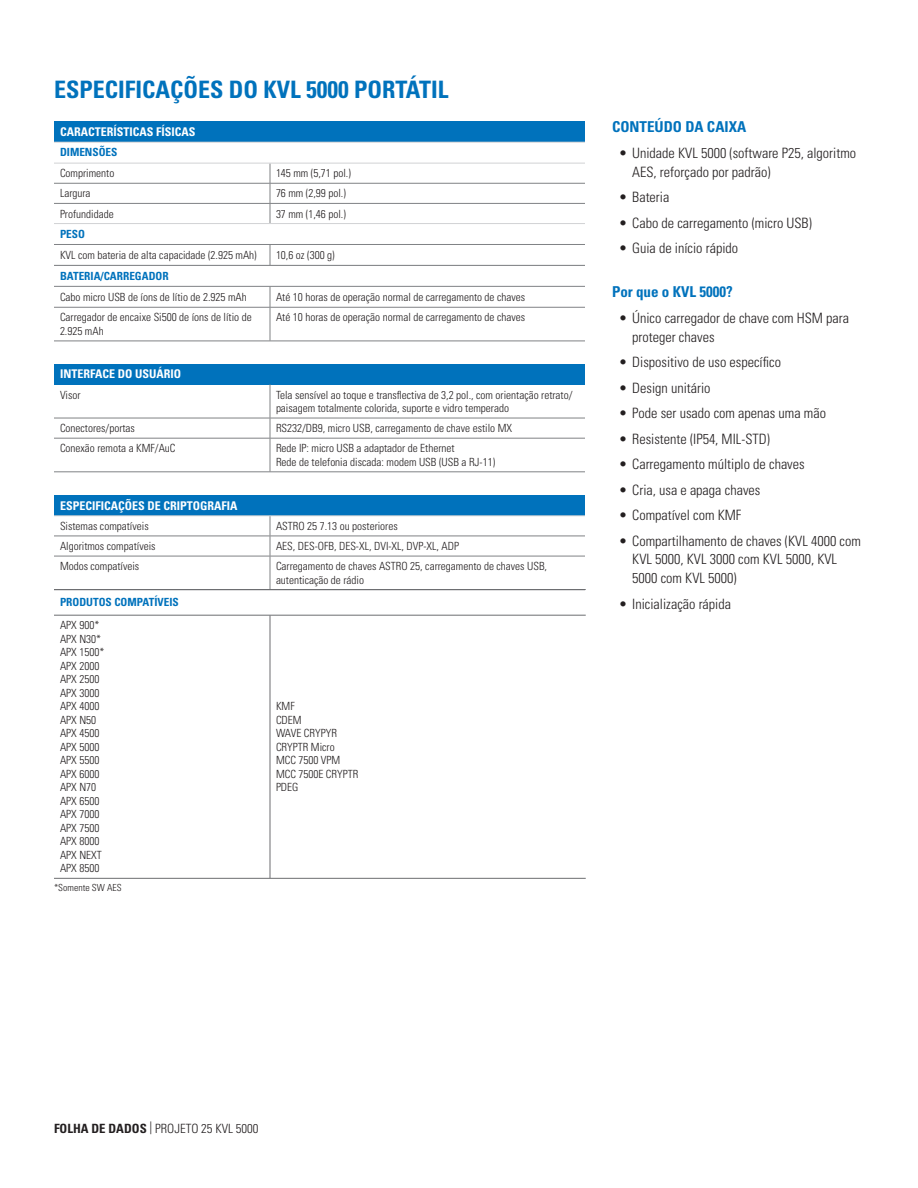
<style>
.page{position:relative;width:918px;height:1188px;background:#fff}
.page>*{position:absolute;margin:0;border:0;box-sizing:border-box;transform-origin:0 0}
.t1{font:700 condensed 24px "Univers LT Std";color:#0072bc}
.t2{font:700 condensed 15px "Univers LT Std";color:#0072bc}
.t3{font:300 condensed 14.25px/18.8px "Univers LT Std";color:#231f20}
.t4{font:300 condensed 12.75px "Univers LT Std";color:#231f20}
.t5{font:700 condensed 12px "Univers LT Std";color:#fff}
.t6{font:300 condensed 11.25px/13.5px "Univers LT Std";color:#231f20}
.t7{font:700 condensed 11.25px "Univers LT Std";color:#0072bc}
.t8{font:300 condensed 9.75px "Univers LT Std";color:#231f20}
.s1{font-weight:700}
</style>
<div class="page">
<hr style="left:54px;top:286px;width:216px;height:1px;background:#808285">
<hr style="left:270px;top:286px;width:315px;height:1px;background:#808285">
<svg style="left:270px;top:287px;width:1px;height:20px"></svg>
<hr style="left:270px;top:308px;width:1px;height:33px;background:#808285">
<hr style="left:54px;top:307px;width:216px;height:1px;background:#808285">
<hr style="left:270px;top:307px;width:315px;height:1px;background:#808285">
<hr style="left:54px;top:341px;width:216px;height:1px;background:#808285">
<hr style="left:270px;top:341px;width:315px;height:1px;background:#808285">
<div style="left:54px;top:122px;width:531px;height:20px;background:#0072bc"></div>
<hr style="left:54px;top:183px;width:216px;height:1px;background:#808285">
<hr style="left:270px;top:183px;width:315px;height:1px;background:#808285">
<hr style="left:54px;top:203px;width:216px;height:1px;background:#808285">
<hr style="left:270px;top:203px;width:315px;height:1px;background:#808285">
<svg style="left:270px;top:164px;width:1px;height:59px"></svg>
<hr style="left:54px;top:244px;width:216px;height:1px;background:#808285">
<hr style="left:270px;top:244px;width:315px;height:1px;background:#808285">
<svg style="left:270px;top:245px;width:1px;height:20px"></svg>
<hr style="left:54px;top:142px;width:216px;height:1px;background:#d1d2d4">
<hr style="left:270px;top:142px;width:315px;height:1px;background:#d1d2d4">
<hr style="left:54px;top:163px;width:216px;height:1px;background:#d1d2d4">
<hr style="left:270px;top:163px;width:315px;height:1px;background:#d1d2d4">
<hr style="left:54px;top:223px;width:216px;height:1px;background:#d1d2d4">
<hr style="left:270px;top:223px;width:315px;height:1px;background:#d1d2d4">
<hr style="left:54px;top:265px;width:216px;height:1px;background:#808285">
<hr style="left:270px;top:265px;width:315px;height:1px;background:#808285">
<div style="left:54px;top:364px;width:531px;height:20px;background:#0072bc"></div>
<hr style="left:270px;top:384px;width:1px;height:34px;background:#808285">
<hr style="left:54px;top:418px;width:216px;height:1px;background:#808285">
<hr style="left:270px;top:418px;width:315px;height:1px;background:#808285">
<svg style="left:270px;top:418px;width:1px;height:20px"></svg>
<hr style="left:54px;top:438px;width:216px;height:1px;background:#808285">
<hr style="left:270px;top:438px;width:315px;height:1px;background:#808285">
<hr style="left:270px;top:438px;width:1px;height:34px;background:#808285">
<hr style="left:54px;top:472px;width:216px;height:1px;background:#808285">
<hr style="left:270px;top:472px;width:315px;height:1px;background:#808285">
<div style="left:54px;top:495px;width:531px;height:21px;background:#0072bc"></div>
<hr style="left:54px;top:536px;width:216px;height:1px;background:#808285">
<hr style="left:270px;top:536px;width:315px;height:1px;background:#808285">
<svg style="left:270px;top:516px;width:1px;height:40px"></svg>
<hr style="left:54px;top:556px;width:216px;height:1px;background:#808285">
<hr style="left:270px;top:556px;width:315px;height:1px;background:#808285">
<hr style="left:270px;top:556px;width:1px;height:33px;background:#808285">
<hr style="left:54px;top:515px;width:216px;height:1px;background:#d1d2d4">
<hr style="left:270px;top:515px;width:315px;height:1px;background:#d1d2d4">
<hr style="left:54px;top:589px;width:216px;height:1px;background:#6c6d70">
<hr style="left:270px;top:589px;width:316px;height:1px;background:#6c6d70">
<hr style="left:54px;top:615px;width:216px;height:1px;background:#6c6d70">
<hr style="left:270px;top:615px;width:316px;height:1px;background:#6c6d70">
<hr style="left:54px;top:878px;width:216px;height:1px;background:#6c6d70">
<hr style="left:270px;top:878px;width:316px;height:1px;background:#6c6d70">
<hr style="left:270px;top:615px;width:1px;height:263px;background:#6c6d70">
<p class="t1" style="left:54px;top:75px;width:396px">ESPECIFICAÇÕES DO KVL 5000 PORTÁTIL</p>
<p class="t5" style="left:60px;top:125px;width:137px">CARACTERÍSTICAS FÍSICAS</p>
<p class="t7" style="left:60px;top:145px;width:59px">DIMENSÕES</p>
<p class="t6" style="left:60px;top:167px;width:56px">Comprimento</p>
<p class="t6" style="left:276px;top:167px;width:76px">145 mm (5,71 pol.)</p>
<p class="t6" style="left:60px;top:187px;width:32px">Largura</p>
<p class="t6" style="left:276px;top:187px;width:71px">76 mm (2,99 pol.)</p>
<p class="t6" style="left:60px;top:207px;width:55px">Profundidade</p>
<p class="t6" style="left:276px;top:207px;width:71px">37 mm (1,46 pol.)</p>
<p class="t7" style="left:60px;top:227px;width:27px">PESO</p>
<p class="t6" style="left:60px;top:248px;width:198px">KVL com bateria de alta capacidade (2.925 mAh)</p>
<p class="t6" style="left:276px;top:248px;width:60px">10,6 oz (300 g)</p>
<p class="t7" style="left:60px;top:269px;width:110px">BATERIA/CARREGADOR</p>
<p class="t6" style="left:60px;top:290px;width:188px">Cabo micro USB de íons de lítio de 2.925 mAh</p>
<p class="t6" style="left:276px;top:290px;width:251px">Até 10 horas de operação normal de carregamento de chaves</p>
<p class="t6" style="left:60px;top:311px;width:193px">Carregador de encaixe Si500 de íons de lítio de<br>2.925 mAh</p>
<p class="t6" style="left:276px;top:311px;width:251px">Até 10 horas de operação normal de carregamento de chaves</p>
<p class="t5" style="left:60px;top:367px;width:123px">INTERFACE DO USUÁRIO</p>
<p class="t6" style="left:60px;top:388px;width:22px">Visor</p>
<p class="t6" style="left:276px;top:388px;width:298px">Tela sensível ao toque e transflectiva de 3,2 pol., com orientação retrato/ paisagem totalmente colorida, suporte e vidro temperado</p>
<p class="t6" style="left:60px;top:421px;width:76px">Conectores/portas</p>
<p class="t6" style="left:276px;top:421px;width:238px">RS232/DB9, micro USB, carregamento de chave estilo MX</p>
<p class="t6" style="left:60px;top:442px;width:117px">Conexão remota a KMF/AuC</p>
<p class="t6" style="left:276px;top:442px;width:180px">Rede IP: micro USB a adaptador de Ethernet</p>
<p class="t6" style="left:276px;top:455px;width:221px">Rede de telefonia discada: modem USB (USB a RJ-11)</p>
<p class="t5" style="left:60px;top:498px;width:179px">ESPECIFICAÇÕES DE CRIPTOGRAFIA</p>
<p class="t6" style="left:60px;top:519px;width:90px">Sistemas compatíveis</p>
<p class="t6" style="left:276px;top:519px;width:123px">ASTRO 25 7.13 ou posteriores</p>
<p class="t6" style="left:60px;top:539px;width:97px">Algoritmos compatíveis</p>
<p class="t6" style="left:276px;top:539px;width:185px">AES, DES-OFB, DES-XL, DVI-XL, DVP-XL, ADP</p>
<p class="t6" style="left:60px;top:560px;width:81px">Modos compatíveis</p>
<p class="t6" style="left:276px;top:560px;width:273px">Carregamento de chaves ASTRO 25, carregamento de chaves USB, autenticação de rádio</p>
<p class="t7" style="left:60px;top:596px;width:120px">PRODUTOS COMPATÍVEIS</p>
<p class="t6" style="left:60px;top:619px;width:41px">APX 900*</p>
<p class="t6" style="left:60px;top:632px;width:43px">APX N30*</p>
<p class="t6" style="left:60px;top:646px;width:46px">APX 1500*</p>
<p class="t6" style="left:60px;top:659px;width:41px">APX 2000</p>
<p class="t6" style="left:60px;top:673px;width:41px">APX 2500</p>
<p class="t6" style="left:60px;top:686px;width:41px">APX 3000</p>
<p class="t6" style="left:60px;top:700px;width:41px">APX 4000</p>
<p class="t6" style="left:60px;top:713px;width:38px">APX N50</p>
<p class="t6" style="left:60px;top:727px;width:41px">APX 4500</p>
<p class="t6" style="left:60px;top:740px;width:41px">APX 5000</p>
<p class="t6" style="left:60px;top:754px;width:41px">APX 5500</p>
<p class="t6" style="left:60px;top:767px;width:41px">APX 6000</p>
<p class="t6" style="left:60px;top:781px;width:38px">APX N70</p>
<p class="t6" style="left:60px;top:794px;width:41px">APX 6500</p>
<p class="t6" style="left:60px;top:808px;width:41px">APX 7000</p>
<p class="t6" style="left:60px;top:821px;width:41px">APX 7500</p>
<p class="t6" style="left:60px;top:835px;width:41px">APX 8000</p>
<p class="t6" style="left:60px;top:848px;width:43px">APX NEXT</p>
<p class="t6" style="left:60px;top:862px;width:41px">APX 8500</p>
<p class="t6" style="left:276px;top:700px;width:20px">KMF</p>
<p class="t6" style="left:276px;top:713px;width:27px">CDEM</p>
<p class="t6" style="left:276px;top:727px;width:62px">WAVE CRYPYR</p>
<p class="t6" style="left:276px;top:740px;width:60px">CRYPTR Micro</p>
<p class="t6" style="left:276px;top:754px;width:66px">MCC 7500 VPM</p>
<p class="t6" style="left:276px;top:767px;width:84px">MCC 7500E CRYPTR</p>
<p class="t6" style="left:276px;top:781px;width:24px">PDEG</p>
<p class="t8" style="left:54px;top:882px;width:69px">*Somente SW AES</p>
<p class="t2" style="left:612px;top:118px;width:136px">CONTEÚDO DA CAIXA</p>
<p class="t3" style="left:632px;top:143px;width:225px;text-indent:-14px">• Unidade KVL 5000 (software P25, algoritmo<br>AES, reforçado por padrão)</p>
<p class="t3" style="left:619px;top:188px;width:52px">• Bateria</p>
<p class="t3" style="left:619px;top:213px;width:195px">• Cabo de carregamento (micro USB)</p>
<p class="t3" style="left:619px;top:239px;width:121px">• Guia de início rápido</p>
<p class="t2" style="left:612px;top:283px;width:122px">Por que o KVL 5000?</p>
<p class="t3" style="left:632px;top:308px;width:218px;text-indent:-14px">• Único carregador de chave com HSM para proteger chaves</p>
<p class="t3" style="left:619px;top:353px;width:164px">• Dispositivo de uso específico</p>
<p class="t3" style="left:619px;top:378px;width:93px">• Design unitário</p>
<p class="t3" style="left:619px;top:404px;width:209px">• Pode ser usado com apenas uma mão</p>
<p class="t3" style="left:619px;top:429px;width:153px">• Resistente (IP54, MIL-STD)</p>
<p class="t3" style="left:619px;top:455px;width:187px">• Carregamento múltiplo de chaves</p>
<p class="t3" style="left:619px;top:480px;width:143px">• Cria, usa e apaga chaves</p>
<p class="t3" style="left:619px;top:506px;width:124px">• Compatível com KMF</p>
<p class="t3" style="left:632px;top:531px;width:230px;text-indent:-14px">• Compartilhamento de chaves (KVL 4000 com<br>KVL 5000, KVL 3000 com KVL 5000, KVL<br>5000 com KVL 5000)</p>
<p class="t3" style="left:619px;top:594px;width:114px">• Inicialização rápida</p>
<p class="t4" style="left:54px;top:1121px;width:206px"><span class="s1">FOLHA DE DADOS</span> | PROJETO 25 KVL 5000</p>
</div>
